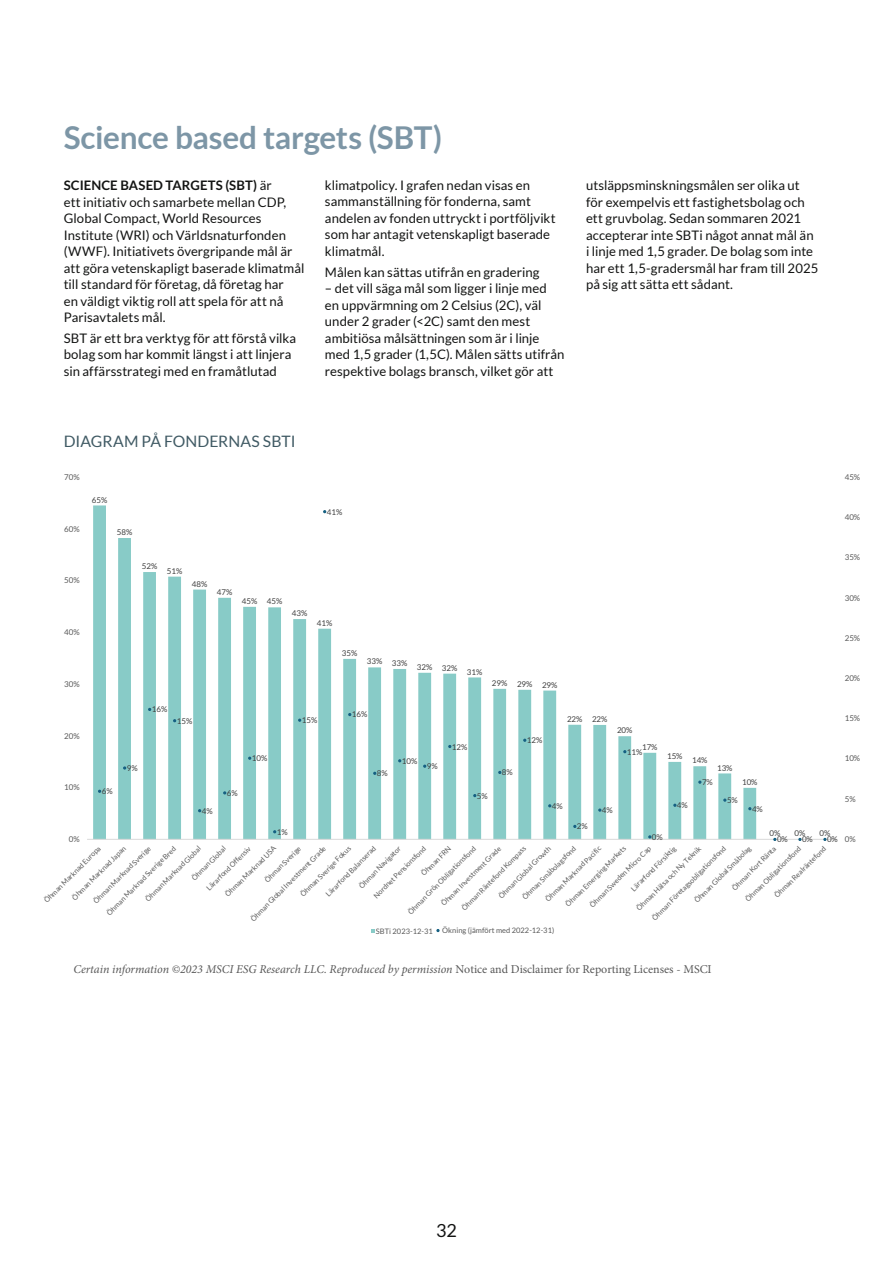
<style>
.page{position:relative;width:893px;height:1263px;background:#fff}
.page>*{position:absolute;margin:0;border:0;box-sizing:border-box;transform-origin:0 0}
.t1{font:700 31.5px "Lato";letter-spacing:-.01em;color:#7d96a6}
.t2{font:18px "Lato";color:#131413}
.t3{font:15.75px "Lato";color:#405a64}
.t4{font:13.2px/16.5px "Lato";letter-spacing:.005em;color:#131413}
.t5{font:italic 12px "Minion Pro";color:#585858}
.t6{font:7.95px "Lato";color:#404040}
.t7{font:7.95px "Lato";color:#595959}
.t8{font:7.5px "Lato";letter-spacing:.005em;color:#595959}
.t9{font:7.2px "Lato";color:#595959}
.s1{font-weight:700}
.s2{color:#595959}
.s3{font-style:normal}
</style>
<div class="page">
<svg style="left:93px;top:505px;width:663px;height:334px"></svg>
<hr style="left:87px;top:839px;width:750px;height:1px;background:#d9d9d9">
<svg style="left:123px;top:766px;width:3px;height:4px"></svg>
<svg style="left:423px;top:764px;width:3px;height:4px"></svg>
<svg style="left:598px;top:808px;width:3px;height:4px"></svg>
<svg style="left:698px;top:780px;width:3px;height:4px"></svg>
<svg style="left:723px;top:798px;width:3px;height:4px"></svg>
<svg style="left:436px;top:929px;width:4px;height:3px"></svg>
<h1 class="t1" style="left:64px;top:119px;width:380px">Science based targets (SBT)</h1>
<p class="t4" style="left:64px;top:177px;width:242px"><span class="s1">SCIENCE BASED TARGETS (SBT)</span> är<br>ett initiativ och samarbete mellan CDP, Global Compact, World Resources Institute (WRI) och Världsnaturfonden (WWF). Initiativets övergripande mål är att göra vetenskapligt baserade klimatmål till standard för företag, då företag har<br>en väldigt viktig roll att spela för att nå Parisavtalets mål.</p>
<p class="t4" style="left:64px;top:330px;width:234px">SBT är ett bra verktyg för att förstå vilka bolag som har kommit längst i att linjera sin affärsstrategi med en framåtlutad</p>
<p class="t4" style="left:325px;top:177px;width:232px">klimatpolicy. I grafen nedan visas en sammanställning för fonderna, samt andelen av fonden uttryckt i portföljvikt som har antagit vetenskapligt baserade klimatmål.</p>
<p class="t4" style="left:325px;top:264px;width:216px">Målen kan sättas utifrån en gradering</p>
<p class="t4" style="left:325px;top:280px;width:241px">– det vill säga mål som ligger i linje med<br>en uppvärmning om 2 Celsius (2C), väl under 2 grader (&lt;2C) samt den mest ambitiösa målsättningen som är i linje med 1,5 grader (1,5C). Målen sätts utifrån respektive bolags bransch, vilket gör att</p>
<p class="t3" style="left:64px;top:433px;width:233px">DIAGRAM PÅ FONDERNAS SBTI</p>
<p class="t7" style="left:64px;top:473px;width:17px">70%</p>
<p class="t7" style="left:64px;top:524px;width:17px">60%</p>
<p class="t6" style="left:92px;top:495px;width:17px">65%</p>
<p class="t6" style="left:117px;top:528px;width:17px">58%</p>
<p class="t6" style="left:327px;top:507px;width:17px">41%</p>
<p class="t7" style="left:64px;top:576px;width:17px">50%</p>
<p class="t7" style="left:64px;top:628px;width:17px">40%</p>
<p class="t7" style="left:64px;top:679px;width:17px">30%</p>
<p class="t6" style="left:142px;top:562px;width:17px">52%</p>
<p class="t6" style="left:167px;top:566px;width:17px">51%</p>
<p class="t6" style="left:192px;top:579px;width:17px">48%</p>
<p class="t6" style="left:217px;top:587px;width:17px">47%</p>
<p class="t6" style="left:242px;top:597px;width:42px">45% 45%</p>
<p class="t6" style="left:292px;top:609px;width:17px">43%</p>
<p class="t6" style="left:317px;top:618px;width:17px">41%</p>
<p class="t6" style="left:342px;top:649px;width:17px">35%</p>
<p class="t6" style="left:367px;top:658px;width:42px">33% 33%</p>
<p class="t6" style="left:417px;top:663px;width:42px">32% 32%</p>
<p class="t6" style="left:467px;top:667px;width:17px">31%</p>
<p class="t6" style="left:492px;top:679px;width:67px">29% 29% 29%</p>
<p class="t4" style="left:586px;top:177px;width:234px">utsläppsminskningsmålen ser olika ut för exempelvis ett fastighetsbolag och ett gruvbolag. Sedan sommaren 2021 accepterar inte SBTi något annat mål än i linje med 1,5 grader. De bolag som inte har ett 1,5-gradersmål har fram till 2025 på sig att sätta ett sådant.</p>
<p class="t7" style="left:64px;top:731px;width:17px">20%</p>
<p class="t7" style="left:64px;top:783px;width:17px">10%</p>
<p class="t6" style="left:102px;top:787px;width:12px">6%</p>
<p class="t6" style="left:127px;top:764px;width:12px">9%</p>
<p class="t6" style="left:152px;top:705px;width:17px">16%</p>
<p class="t6" style="left:177px;top:716px;width:17px">15%</p>
<p class="t6" style="left:202px;top:806px;width:12px">4%</p>
<p class="t6" style="left:227px;top:789px;width:12px">6%</p>
<p class="t6" style="left:252px;top:754px;width:17px">10%</p>
<p class="t6" style="left:302px;top:716px;width:17px">15%</p>
<p class="t6" style="left:352px;top:710px;width:17px">16%</p>
<p class="t6" style="left:377px;top:769px;width:12px">8%</p>
<p class="t6" style="left:402px;top:756px;width:17px">10%</p>
<p class="t6" style="left:427px;top:762px;width:12px">9%</p>
<p class="t6" style="left:452px;top:742px;width:17px">12%</p>
<p class="t6" style="left:477px;top:791px;width:12px">5%</p>
<p class="t6" style="left:502px;top:768px;width:12px">8%</p>
<p class="t6" style="left:527px;top:736px;width:17px">12%</p>
<p class="t6" style="left:567px;top:715px;width:42px">22% 22%</p>
<p class="t6" style="left:617px;top:726px;width:17px">20%</p>
<p class="t6" style="left:642px;top:742px;width:17px">17%</p>
<p class="t6" style="left:627px;top:747px;width:17px">11%</p>
<p class="t6" style="left:552px;top:801px;width:12px">4%</p>
<p class="t6" style="left:602px;top:806px;width:12px">4%</p>
<p class="t6" style="left:667px;top:752px;width:17px">15%</p>
<p class="t6" style="left:692px;top:756px;width:17px">14%</p>
<p class="t6" style="left:717px;top:763px;width:17px">13%</p>
<p class="t6" style="left:702px;top:778px;width:12px">7%</p>
<p class="t6" style="left:742px;top:778px;width:17px">10%</p>
<p class="t6" style="left:677px;top:801px;width:12px">4%</p>
<p class="t6" style="left:727px;top:796px;width:12px">5%</p>
<p class="t6" style="left:752px;top:804px;width:12px">4%</p>
<p class="t7" style="left:845px;top:473px;width:17px">45%</p>
<p class="t7" style="left:845px;top:513px;width:17px">40%</p>
<p class="t7" style="left:845px;top:553px;width:17px">35%</p>
<p class="t7" style="left:845px;top:593px;width:17px">30%</p>
<p class="t7" style="left:845px;top:633px;width:17px">25%</p>
<p class="t7" style="left:845px;top:674px;width:17px">20%</p>
<p class="t7" style="left:845px;top:714px;width:17px">15%</p>
<p class="t7" style="left:845px;top:754px;width:17px">10%</p>
<p class="t7" style="left:845px;top:794px;width:12px">5%</p>
<p class="t7" style="left:69px;top:834px;width:12px">0%</p>
<p class="t6" style="left:277px;top:827px;width:12px">1%</p>
<p class="t6" style="left:577px;top:822px;width:12px">2%</p>
<p class="t6" style="left:652px;top:833px;width:12px">0%</p>
<p class="t6" style="left:769px;top:829px;width:12px">0%</p>
<p class="t6" style="left:794px;top:829px;width:12px">0%</p>
<p class="t6" style="left:819px;top:829px;width:12px">0%</p>
<p class="t6" style="left:777px;top:835px;width:12px">0%</p>
<p class="t6" style="left:802px;top:835px;width:12px">0%</p>
<p class="t6" style="left:827px;top:835px;width:30px">0% <span class="s2">0%</span></p>
<p class="t9" style="left:224px;top:893px;width:70px;rotate:-45deg">Öhman Marknad USA</p>
<p class="t9" style="left:635px;top:906px;width:90px;rotate:-45deg">Öhman Hälsa och Ny Teknik</p>
<p class="t9" style="left:497px;top:894px;width:72px;rotate:-45deg">Öhman Global Growth</p>
<p class="t9" style="left:650px;top:916px;width:103px;rotate:-45deg">Öhman Företagsobligationsfond</p>
<p class="t9" style="left:324px;top:892px;width:69px;rotate:-45deg">Lärarfond Balanserad</p>
<p class="t9" style="left:521px;top:895px;width:74px;rotate:-45deg">Öhman Småbolagsfond</p>
<p class="t9" style="left:105px;top:911px;width:96px;rotate:-45deg">Öhman Marknad Sverige Bred</p>
<p class="t9" style="left:406px;top:910px;width:94px;rotate:-45deg">Öhman Grön Obligationsfond</p>
<p class="t9" style="left:372px;top:894px;width:72px;rotate:-45deg">Nordnet Pensionsfond</p>
<p class="t9" style="left:773px;top:894px;width:71px;rotate:-45deg">Öhman Realräntefond</p>
<p class="t9" style="left:190px;top:876px;width:47px;rotate:-45deg">Öhman Global</p>
<p class="t9" style="left:744px;top:897px;width:77px;rotate:-45deg">Öhman Obligationsfond</p>
<p class="t9" style="left:144px;top:897px;width:76px;rotate:-45deg">Öhman Marknad Global</p>
<p class="t9" style="left:420px;top:872px;width:40px;rotate:-45deg">Öhman FRN</p>
<p class="t9" style="left:205px;top:886px;width:61px;rotate:-45deg">Lärarfond Offensiv</p>
<p class="t9" style="left:693px;top:899px;width:78px;rotate:-45deg">Öhman Global Småbolag</p>
<p class="t9" style="left:544px;top:897px;width:77px;rotate:-45deg">Öhman Marknad Pacific</p>
<p class="t9" style="left:629px;top:887px;width:62px;rotate:-45deg">Lärarfond Försiktig</p>
<p class="t9" style="left:357px;top:884px;width:57px;rotate:-45deg">Öhman Navigator</p>
<p class="t9" style="left:249px;top:917px;width:105px;rotate:-45deg">Öhman Global Investment Grade</p>
<p class="t9" style="left:588px;top:903px;width:85px;rotate:-45deg">Öhman Sweden Micro Cap</p>
<p class="t9" style="left:92px;top:899px;width:79px;rotate:-45deg">Öhman Marknad Sverige</p>
<p class="t9" style="left:263px;top:878px;width:49px;rotate:-45deg">Öhman Sverige</p>
<p class="t9" style="left:299px;top:892px;width:70px;rotate:-45deg">Öhman Sverige Fokus</p>
<p class="t9" style="left:564px;top:902px;width:84px;rotate:-45deg">Öhman Emerging Markets</p>
<p class="t9" style="left:440px;top:902px;width:83px;rotate:-45deg">Öhman Investment Grade</p>
<p class="t9" style="left:460px;top:906px;width:89px;rotate:-45deg">Öhman Räntefond Kompass</p>
<p class="t9" style="left:42px;top:899px;width:79px;rotate:-45deg">Öhman Marknad Europa</p>
<p class="t9" style="left:70px;top:896px;width:74px;rotate:-45deg">Öhman Marknad Japan</p>
<p class="t9" style="left:730px;top:886px;width:60px;rotate:-45deg">Öhman Kort Ränta</p>
<p class="t8" style="left:376px;top:927px;width:58px">SBTi 2023-12-31</p>
<p class="t8" style="left:442px;top:926px;width:114px">Ökning (jämfört med 2022-12-31)</p>
<p class="t5" style="left:74px;top:961px;width:640px">Certain information ©2023 MSCI ESG Research LLC. Reproduced by permission <span class="s3">Notice and Disclaimer for Reporting Licenses - MSCI</span></p>
<h2 class="t2" style="left:436px;top:1220px;width:22px">32</h2>
</div>
